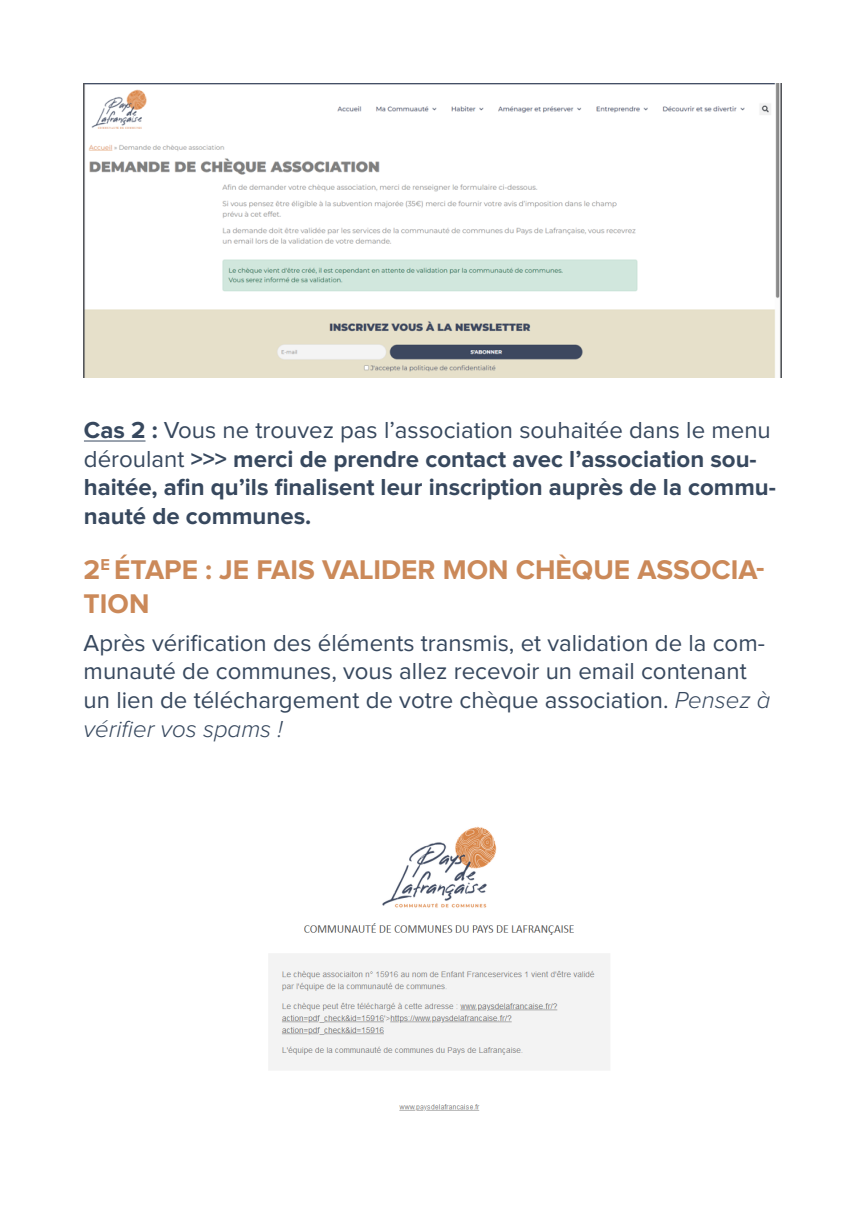
<style>
.page{position:relative;width:865px;height:1214px;background:#fff}
.page>*{position:absolute;margin:0;border:0;box-sizing:border-box;transform-origin:0 0}
.t1{font:700 28px/33.6px "Proxima Nova";color:#cb8959}
.t2{font:700 24px/28.8px "Proxima Nova";color:#37485e}
.t3{font:24px/28.8px "Proxima Nova";color:#37485e}
.s1{font-weight:400}
.s2{font-weight:300;font-style:italic}
</style>
<div class="page">
<hr style="left:84px;top:440px;width:61px;height:1px;background:#37485e">
<img style="left:83px;top:83px;width:698px;height:294px">
<img style="left:269px;top:826px;width:341px;height:285px">
<p class="t2" style="left:84px;top:416px;width:693px">Cas 2 : <span class="s1">Vous ne trouvez pas l’association souhaitée dans le menu déroulant</span> &gt;&gt;&gt; merci de prendre contact avec l’association sou&shy;haitée, afin qu’ils finalisent leur inscription auprès de la commu&shy;nauté de communes.</p>
<p class="t1" style="left:84px;top:554px;width:682px">2<sup>E</sup> ÉTAPE : JE FAIS VALIDER MON CHÈQUE ASSOCIA-<br>TION</p>
<p class="t3" style="left:84px;top:629px;width:688px">Après vérification des éléments transmis, et validation de la com&shy;munauté de communes, vous allez recevoir un email contenant un lien de téléchargement de votre chèque association. <span class="s2">Pensez à vérifier vos spams !</span></p>
</div>
